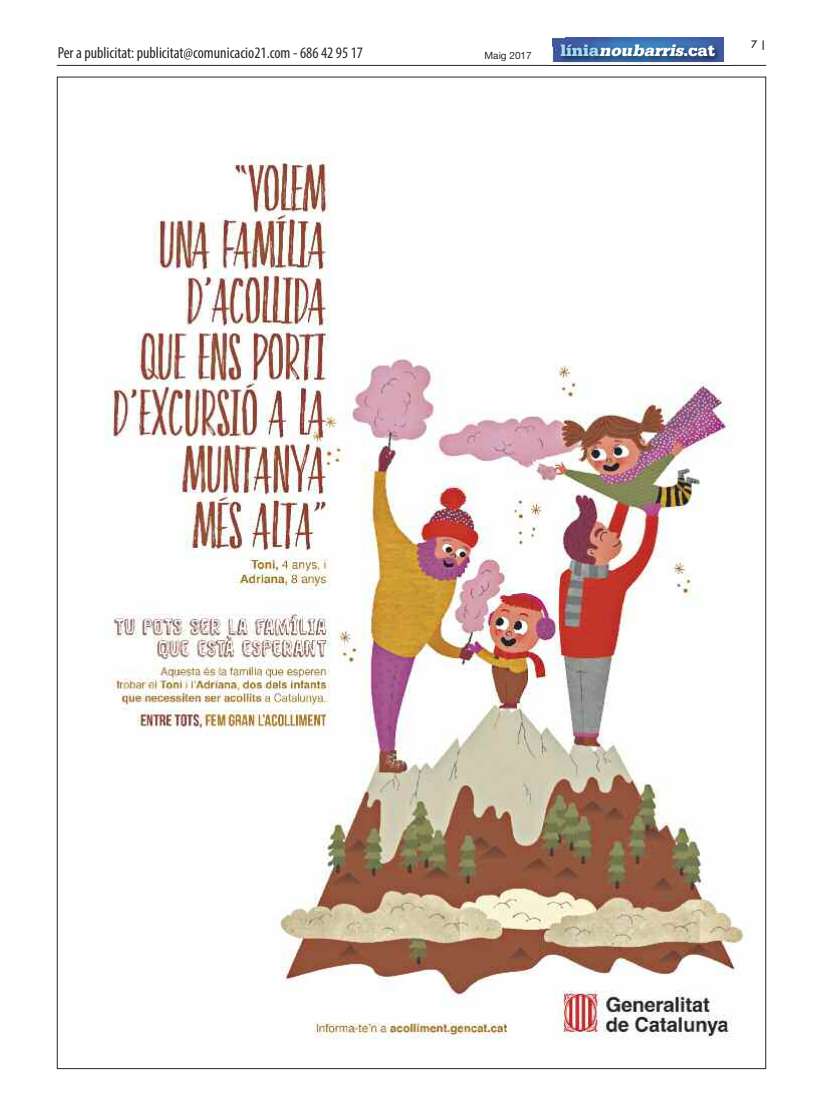
<style>
.page{position:relative;width:823px;height:1106px;background:#fff}
.page>*{position:absolute;margin:0;border:0;box-sizing:border-box;transform-origin:0 0}
.t1{font:italic 900 17px "Serifa";color:#fff}
.t2{font:condensed 16px "Myriad Pro";color:#272627}
.t3{font:10px "Helvetica Neue";color:#272627}
.t4{font:500 10px "Futura";color:#272627}
.s1{font-style:normal;color:#a7d8f7}
.s2{font-style:normal}
</style>
<div class="page">
<hr style="left:57px;top:65px;width:708px;height:1px;background:#23262b">
<img style="left:552px;top:37px;width:172px;height:26px">
<img style="left:552px;top:38px;width:171px;height:24px">
<img style="left:105px;top:157px;width:643px;height:882px">
<p class="t2" style="left:58px;top:47px;width:307px">Per a publicitat: publicitat@comunicacio21.com - 686 42 95 17</p>
<p class="t3" style="left:484px;top:50px;width:49px">Maig 2017</p>
<p class="t1" style="left:560px;top:44px;width:156px"><span class="s1">l í n i a</span> noubarris<span class="s2">. c a t</span></p>
<p class="t4" style="left:750px;top:39px;width:16px">7 |</p>
</div>
